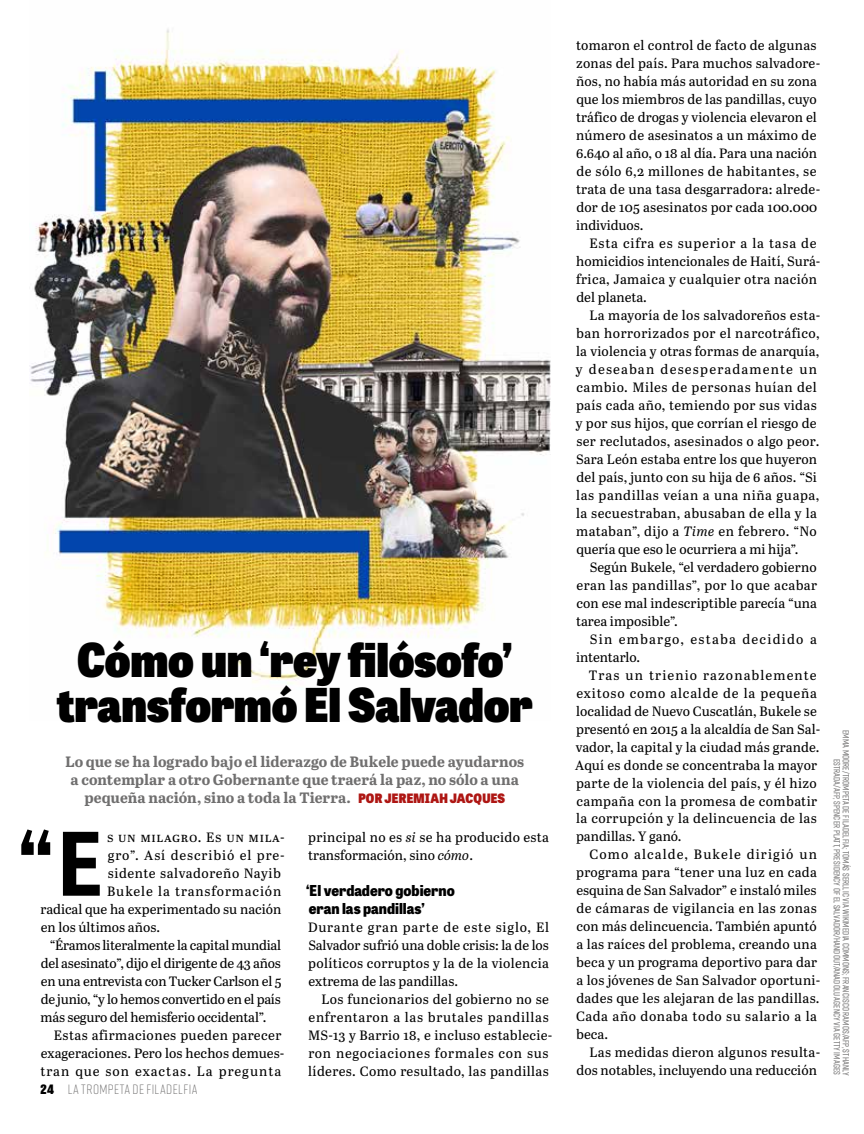
<style>
.page{position:relative;width:864px;height:1134px;background:#fff}
.page>*{position:absolute;margin:0;border:0;box-sizing:border-box;transform-origin:0 0}
.t1{font:700 87px "Tablet Gothic Narrow";color:#000}
.t2{font:800 46.5px/45px "Tablet Gothic Narrow";letter-spacing:-.005em;color:#000;text-align:center}
.t3{font:700 15px/18px "Abril Text";color:#706f6f;text-align:center}
.t4{font:800 15px/18px "Tablet Gothic Narrow";color:#000}
.t5{font:13.5px/18px "Abril Text";letter-spacing:.015em;color:#000}
.t6{font:300 13.5px "Rift Soft";letter-spacing:.04em;color:#706f6f}
.t7{font:13.5px "Abril Text";letter-spacing:.05em;color:#000}
.t8{font:500 9px/9px "Rift Soft";letter-spacing:.01em;color:#706f6f;text-align:right}
.s1{font-family:"Tablet Gothic Narrow";font-weight:800;font-size:12.9px;color:#ae1613}
.s2{font-family:"Tablet Gothic Narrow";font-weight:800;font-size:12.9px;color:#000}
.s3{font-style:italic}
</style>
<div class="page">
<img style="left:29px;top:29px;width:522px;height:655px">
<h2 class="t2" style="left:57px;top:635px;width:478px">Cómo un ‘rey filósofo’ transformó El Salvador</h2>
<p class="t3" style="left:65px;top:752px;width:460px">Lo que se ha logrado bajo el liderazgo de Bukele puede ayudarnos a contemplar a otro Gobernante que traerá la paz, no sólo a una pequeña nación, sino a toda la Tierra. <span class="s1">POR JEREMIAH JACQUES</span></p>
<h1 class="t1" style="left:18px;top:803px;width:86px">“E</h1>
<p class="t7" style="left:107px;top:827px;width:179px">s un milagro. Es un mila-</p>
<p class="t5" style="left:108px;top:845px;width:178px">gro”. Así describió el pre-</p>
<p class="t5" style="left:108px;top:863px;width:175px">sidente salvadoreño Nayib</p>
<p class="t5" style="left:107px;top:881px;width:176px">Bukele la transformación</p>
<p class="t5" style="left:41px;top:899px;width:242px">radical que ha experimentado su nación</p>
<p class="t5" style="left:41px;top:917px;width:121px">en los últimos años.</p>
<p class="t5" style="left:50px;top:935px;width:233px">“Éramos literalmente la capital mundial</p>
<p class="t5" style="left:41px;top:953px;width:242px">del asesinato”, dijo el dirigente de 43 años</p>
<p class="t5" style="left:41px;top:971px;width:242px">en una entrevista con Tucker Carlson el 5</p>
<p class="t5" style="left:41px;top:989px;width:242px">de junio, “y lo hemos convertido en el país</p>
<p class="t5" style="left:41px;top:1007px;width:227px">más seguro del hemisferio occidental”.</p>
<p class="t5" style="left:54px;top:1025px;width:229px">Estas afirmaciones pueden parecer</p>
<p class="t5" style="left:41px;top:1043px;width:245px">exageraciones. Pero los hechos demues-</p>
<p class="t5" style="left:40px;top:1061px;width:242px">tran que son exactas. La pregunta</p>
<p class="t6" style="left:40px;top:1080px;width:159px"><span class="s2">24</span> LA TROMPETA DE FILADELFIA</p>
<p class="t5" style="left:308px;top:827px;width:242px">principal no es <span class="s3">si</span> se ha producido esta transformación, sino <span class="s3">cómo</span>.</p>
<p class="t4" style="left:306px;top:881px;width:150px">‘El verdadero gobierno eran las pandillas’</p>
<p class="t5" style="left:308px;top:917px;width:243px;text-align:justify">Durante gran parte de este siglo, El Salvador sufrió una doble crisis: la de los políticos corruptos y la de la violencia extrema de las pandillas.</p>
<p class="t5" style="left:308px;top:989px;width:246px;text-indent:14px">Los funcionarios del gobierno no se enfrentaron a las brutales pandillas MS-13 y Barrio 18, e incluso establecie&shy;ron negociaciones formales con sus líderes. Como resultado, las pandillas</p>
<p class="t5" style="left:576px;top:35px;width:246px">tomaron el control de facto de algunas zonas del país. Para muchos salvadore&shy;ños, no había más autoridad en su zona que los miembros de las pandillas, cuyo tráfico de drogas y violencia elevaron el número de asesinatos a un máximo de 6.640 al año, o 18 al día. Para una nación de sólo 6,2 millones de habitantes, se trata de una tasa desgarradora: alrede&shy;dor de 105 asesinatos por cada 100.000 individuos.</p>
<p class="t5" style="left:576px;top:233px;width:246px;text-indent:13px">Esta cifra es superior a la tasa de homicidios intencionales de Haití, Surá&shy;frica, Jamaica y cualquier otra nación del planeta.</p>
<p class="t5" style="left:576px;top:305px;width:246px;text-indent:14px">La mayoría de los salvadoreños esta&shy;ban horrorizados por el narcotráfico, la violencia y otras formas de anarquía, y deseaban desesperadamente un cambio. Miles de personas huían del país cada año, temiendo por sus vidas y por sus hijos, que corrían el riesgo de ser reclutados, asesinados o algo peor.<br>Sara León estaba entre los que huyeron del país, junto con su hija de 6 años. “Si las pandillas veían a una niña guapa, la secuestraban, abusaban de ella y la mataban”, dijo a <span class="s3">Time</span> en febrero. “No quería que eso le ocurriera a mi hija”.</p>
<p class="t5" style="left:576px;top:557px;width:243px;text-align:justify;text-indent:14px">Según Bukele, “el verdadero gobierno eran las pandillas”, por lo que acabar con ese mal indescriptible parecía “una tarea imposible”.</p>
<p class="t5" style="left:576px;top:629px;width:242px;text-indent:14px">Sin embargo, estaba decidido a intentarlo.</p>
<p class="t5" style="left:575px;top:665px;width:247px;text-indent:14px">Tras un trienio razonablemente exitoso como alcalde de la pequeña localidad de Nuevo Cuscatlán, Bukele se presentó en 2015 a la alcaldía de San Sal&shy;vador, la capital y la ciudad más grande.<br>Aquí es donde se concentraba la mayor parte de la violencia del país, y él hizo campaña con la promesa de combatir la corrupción y la delincuencia de las pandillas. Y ganó.</p>
<p class="t5" style="left:576px;top:845px;width:246px;text-indent:14px">Como alcalde, Bukele dirigió un programa para “tener una luz en cada esquina de San Salvador” e instaló miles de cámaras de vigilancia en las zonas con más delincuencia. También apuntó a las raíces del problema, creando una beca y un programa deportivo para dar a los jóvenes de San Salvador oportuni&shy;dades que les alejaran de las pandillas.<br>Cada año donaba todo su salario a la beca.</p>
<p class="t5" style="left:576px;top:1043px;width:245px;text-align:right">Las medidas dieron algunos resulta&shy;dos notables, incluyendo una reducción</p>
<p class="t8" style="left:851px;top:730px;width:347px;rotate:90deg">EMMA MOORE/TROMPETA DE FILADELFIA; TOMÁS SERLLIC VIA WIKIMEDIA COMMONS; FRANCISCO RAMOS/AFP, STHANLY<br>ESTRADA/AFP, SPENCER PLATT, PRESIDENCY OF EL SALVADOR/HANDOUT/ANADOLU AGENCY VIA GETTY IMAGES</p>
</div>
